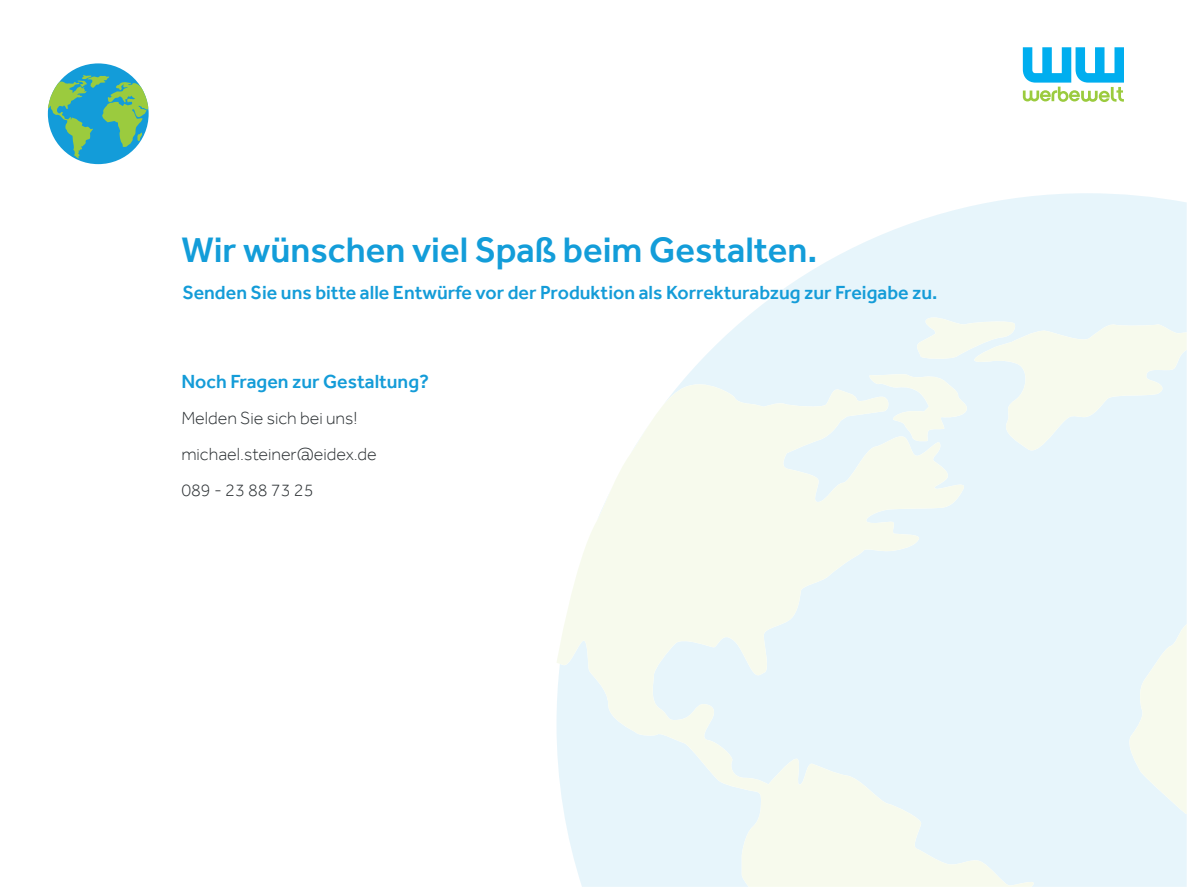
<style>
.page{position:relative;width:1187px;height:893px;background:#fff}
.page>*{position:absolute;margin:0;border:0;box-sizing:border-box;transform-origin:0 0}
.t1{font:500 36.45px "Effra";color:#139dd9}
.t2{font:500 19.5px "Effra";color:#149cd8}
.t3{font:300 18px/36px "Effra";color:#2a2f32}
</style>
<div class="page">
<svg style="left:686px;top:193px;width:500px;height:694px;fill:#e7f5fb"></svg>
<svg style="left:556px;top:377px;width:483px;height:510px;background:#eef7f5"></svg>
<svg style="left:864px;top:315px;width:322px;height:141px;background:#eef7f4"></svg>
<svg style="left:1124px;top:624px;width:62px;height:190px;background:#eff7f3"></svg>
<div style="left:48px;top:63px;width:101px;height:101px;background:#139cd9;border-radius:50%"></div>
<svg style="left:48px;top:75px;width:101px;height:84px"></svg>
<svg style="left:1022px;top:47px;width:101px;height:55px"></svg>
<h1 class="t1" style="left:181px;top:228px;width:637px">Wir wünschen viel Spaß beim Gestalten.</h1>
<p class="t2" style="left:182px;top:281px;width:756px">Senden Sie uns bitte alle Entwürfe vor der Produktion als Korrekturabzug zur Freigabe zu.</p>
<p class="t2" style="left:181px;top:370px;width:249px">Noch Fragen zur Gestaltung?</p>
<p class="t3" style="left:181px;top:400px;width:197px">Melden Sie sich bei uns! michael.steiner@eidex.de<br>089 - 23 88 73 25</p>
</div>
